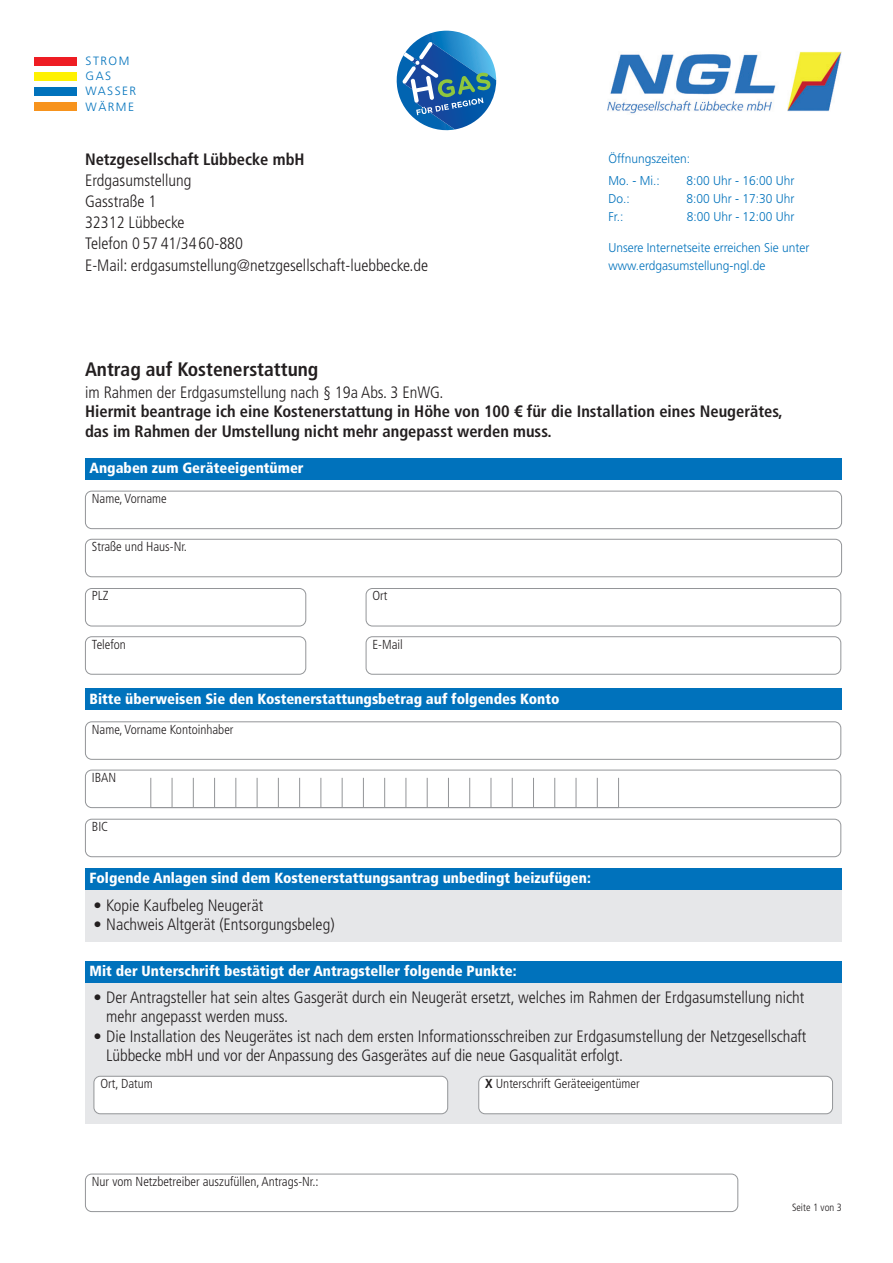
<style>
.page{position:relative;width:893px;height:1263px;background:#fff}
.page>*{position:absolute;margin:0;border:0;box-sizing:border-box;transform-origin:0 0}
.t1{font:700 condensed 19.5px "Frutiger LT";color:#231f20}
.NGL_Fließtext_11{font:300 condensed 16.5px/21px "Frutiger LT";color:#231f20}
.NGL_Fließtext_11-2{font:700 condensed 16.5px/19.5px "Frutiger LT";color:#231f20}
.NGL_Überschrift_Blöc{font:900 condensed 14.7px "Frutiger LT";color:#fff}
.NGL_Textfelder_8_5Pt{font:300 condensed 13.05px "Frutiger LT";color:#231f20}
.t2{font:300 12.75px/18px "Frutiger LT";color:#0072bc;scale:.94 1}
.t3{font:300 12px/15.1px "Frutiger LT";letter-spacing:.12em;color:#0072bc}
.NGL_Fußnote_Seitenan{font:300 condensed 10.5px "Frutiger LT";color:#231f20}
.s1{font-weight:700}
</style>
<div class="page">
<img style="left:607px;top:51px;width:234px;height:63px">
<div style="left:34px;top:87px;width:43px;height:9px;background:#0072bc"></div>
<div style="left:34px;top:57px;width:43px;height:9px;background:#ee1d23"></div>
<div style="left:34px;top:72px;width:43px;height:9px;background:#fff101"></div>
<div style="left:34px;top:103px;width:43px;height:8px;background:#f7931d"></div>
<svg style="left:396px;top:31px;width:100px;height:100px"></svg>
<div style="left:85px;top:458px;width:757px;height:21px;background:#0072bc"></div>
<div style="left:85px;top:491px;width:757px;height:38px;border:1px solid #939598;border-radius:6px"></div>
<div style="left:85px;top:539px;width:757px;height:38px;border:1px solid #939598;border-radius:6px"></div>
<div style="left:85px;top:588px;width:221px;height:38px;border:1px solid #939598;border-radius:6px"></div>
<div style="left:366px;top:588px;width:475px;height:38px;border:1px solid #939598;border-radius:6px"></div>
<div style="left:85px;top:636px;width:221px;height:39px;border:1px solid #939598;border-radius:6px"></div>
<div style="left:366px;top:636px;width:475px;height:39px;border:1px solid #939598;border-radius:6px"></div>
<div style="left:85px;top:689px;width:757px;height:21px;background:#0072bc"></div>
<div style="left:85px;top:721px;width:756px;height:39px;border:1px solid #939598;border-radius:6px"></div>
<div style="left:85px;top:819px;width:756px;height:38px;border:1px solid #939598;border-radius:6px"></div>
<div style="left:85px;top:888px;width:757px;height:53px;background:#e6e7e9"></div>
<div style="left:85px;top:868px;width:757px;height:21px;background:#0072bc"></div>
<div style="left:85px;top:770px;width:756px;height:38px;border:1px solid #939598;border-radius:6px"></div>
<svg style="left:150px;top:778px;width:469px;height:30px"></svg>
<div style="left:85px;top:1174px;width:653px;height:38px;border:1px solid #939598;border-radius:6px"></div>
<div style="left:85px;top:981px;width:757px;height:142px;background:#e6e7e9"></div>
<div style="left:85px;top:961px;width:757px;height:21px;background:#0072bc"></div>
<div style="left:94px;top:1076px;width:354px;height:38px;background:#fff;border-radius:6px"></div>
<div style="left:94px;top:1076px;width:354px;height:38px;border:1px solid #939598;border-radius:6px"></div>
<div style="left:479px;top:1076px;width:353px;height:38px;background:#fff;border-radius:6px"></div>
<div style="left:478px;top:1076px;width:355px;height:38px;border:1px solid #939598;border-radius:6px"></div>
<p class="t3" style="left:86px;top:54px;width:45px">STROM<br>GAS</p>
<p class="t3" style="left:86px;top:84px;width:52px">WASSER<br>WÄRME</p>
<p class="NGL_Fließtext_11-2" style="left:85px;top:150px;width:221px">Netzgesellschaft Lübbecke mbH</p>
<p class="NGL_Fließtext_11" style="left:85px;top:170px;width:345px">Erdgasumstellung<br>Gasstraße 1<br>32312 Lübbecke<br>Telefon 0 57 41/34 60-880<br>E-Mail: erdgasumstellung@netzgesellschaft-luebbecke.de</p>
<p class="t1" style="left:85px;top:358px;width:235px">Antrag auf Kostenerstattung</p>
<p class="t2" style="left:608px;top:147px;width:88px;line-height:22.2px">Öffnungszeiten:<br>Mo. - Mi.:</p>
<p class="t2" style="left:608px;top:190px;width:24px">Do.:</p>
<p class="t2" style="left:686px;top:172px;width:116px">8:00 Uhr - 16:00 Uhr<br>8:00 Uhr - 17:30 Uhr</p>
<p class="t2" style="left:608px;top:208px;width:17px">Fr.:</p>
<p class="t2" style="left:687px;top:208px;width:116px">8:00 Uhr - 12:00 Uhr</p>
<p class="t2" style="left:608px;top:238px;width:215px">Unsere Internetseite erreichen Sie unter www.erdgasumstellung-ngl.de</p>
<p class="NGL_Fließtext_11" style="left:85px;top:382px;width:360px">im Rahmen der Erdgasumstellung nach § 19a Abs. 3 EnWG.</p>
<p class="NGL_Fließtext_11-2" style="left:85px;top:402px;width:699px">Hiermit beantrage ich eine Kostenerstattung in Höhe von 100 € für die Installation eines Neugerätes, das im Rahmen der Umstellung nicht mehr angepasst werden muss.</p>
<p class="NGL_Überschrift_Blöc" style="left:90px;top:459px;width:216px">Angaben zum Geräteeigentümer</p>
<p class="NGL_Textfelder_8_5Pt" style="left:92px;top:491px;width:76px">Name, Vorname</p>
<p class="NGL_Textfelder_8_5Pt" style="left:92px;top:539px;width:97px">Straße und Haus-Nr.</p>
<p class="NGL_Textfelder_8_5Pt" style="left:92px;top:589px;width:18px">PLZ</p>
<p class="NGL_Textfelder_8_5Pt" style="left:372px;top:589px;width:17px">Ort</p>
<p class="NGL_Textfelder_8_5Pt" style="left:92px;top:637px;width:36px">Telefon</p>
<p class="NGL_Textfelder_8_5Pt" style="left:372px;top:637px;width:32px">E-Mail</p>
<p class="NGL_Überschrift_Blöc" style="left:90px;top:690px;width:471px">Bitte überweisen Sie den Kostenerstattungsbetrag auf folgendes Konto</p>
<p class="NGL_Textfelder_8_5Pt" style="left:92px;top:722px;width:143px">Name, Vorname Kontoinhaber</p>
<p class="NGL_Textfelder_8_5Pt" style="left:92px;top:770px;width:26px">IBAN</p>
<p class="NGL_Textfelder_8_5Pt" style="left:92px;top:819px;width:18px">BIC</p>
<p class="NGL_Überschrift_Blöc" style="left:90px;top:869px;width:503px">Folgende Anlagen sind dem Kostenerstattungsantrag unbedingt beizufügen:</p>
<p class="NGL_Fließtext_11" style="left:94px;top:895px;width:171px">• Kopie Kaufbeleg Neugerät</p>
<p class="NGL_Fließtext_11" style="left:94px;top:914px;width:243px">• Nachweis Altgerät (Entsorgungsbeleg)</p>
<p class="NGL_Überschrift_Blöc" style="left:90px;top:962px;width:428px">Mit der Unterschrift bestätigt der Antragsteller folgende Punkte:</p>
<p class="NGL_Fließtext_11" style="left:106px;top:987px;width:700px;line-height:19.5px;text-indent:-13px">• Der Antragsteller hat sein altes Gasgerät durch ein Neugerät ersetzt, welches im Rahmen der Erdgasumstellung nicht mehr angepasst werden muss.</p>
<p class="NGL_Fließtext_11" style="left:106px;top:1026px;width:702px;line-height:19.5px;text-indent:-13px">• Die Installation des Neugerätes ist nach dem ersten Informationsschreiben zur Erdgasumstellung der Netzgesellschaft<br>Lübbecke mbH und vor der Anpassung des Gasgerätes auf die neue Gasqualität erfolgt.</p>
<p class="NGL_Textfelder_8_5Pt" style="left:100px;top:1076px;width:54px">Ort, Datum</p>
<p class="NGL_Textfelder_8_5Pt" style="left:485px;top:1076px;width:156px"><span class="s1">X</span> Unterschrift Geräteeigentümer</p>
<p class="NGL_Textfelder_8_5Pt" style="left:92px;top:1174px;width:228px">Nur vom Netzbetreiber auszufüllen, Antrags-Nr.:</p>
<p class="NGL_Fußnote_Seitenan" style="left:792px;top:1202px;width:51px">Seite 1 von 3</p>
</div>
